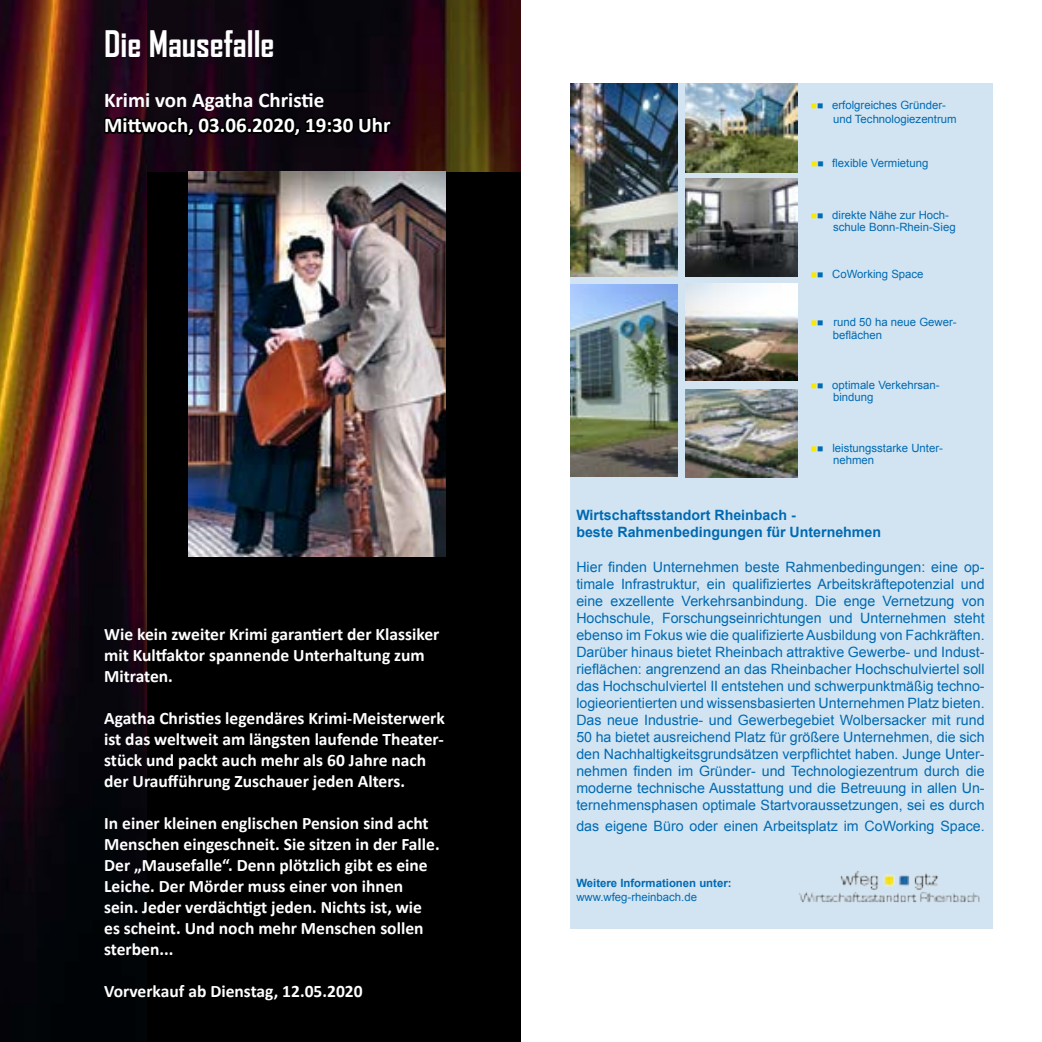
<style>
.page{position:relative;width:1042px;height:1042px;background:#fff}
.page>*{position:absolute;margin:0;border:0;box-sizing:border-box;transform-origin:0 0}
.t1{font:700 35px "Agency FB";color:#fff}
.t2{font:700 21px/25.2px "Calibri";color:#fff}
.t3{font:700 17.5px/21px "Calibri";color:#fff}
.t4{font:14.17px/17px "Arial";color:#006ab3;text-align:justify}
.t5{font:700 14.17px/17px "Arial";color:#006ab3}
.t6{font:11.38px/11.9px "Arial";color:#006ab3}
.t7{font:700 11.38px "Arial";color:#006ab3}
.s1{color:#fde800}
</style>
<div class="page">
<div style="left:0;top:151px;width:521px;height:891px;background:#000"></div>
<img style="left:146px;top:0;width:375px;height:171px">
<img style="left:0;top:0;width:146px;height:962px">
<svg style="left:101px;top:95px;width:293px;height:61px;background:#12040e"></svg>
<img style="left:189px;top:171px;width:256px;height:385px">
<div style="left:571px;top:84px;width:421px;height:844px;background:#d2e4f1"></div>
<img style="left:686px;top:84px;width:111px;height:88px">
<img style="left:571px;top:84px;width:107px;height:193px">
<img style="left:686px;top:178px;width:111px;height:99px">
<img style="left:686px;top:283px;width:111px;height:97px">
<img style="left:686px;top:389px;width:111px;height:88px">
<img style="left:571px;top:284px;width:107px;height:192px">
<img style="left:796px;top:869px;width:188px;height:35px">
<h1 class="t1" style="left:104px;top:22px;width:172px">Die Mausefalle</h1>
<h2 class="t2" style="left:104px;top:87px;width:288px">Krimi von Agatha Christie<br>Mittwoch, 03.06.2020, 19:30 Uhr</h2>
<p class="t3" style="left:104px;top:624px;width:337px">Wie kein zweiter Krimi garantiert der Klassiker mit Kultfaktor spannende Unterhaltung zum<br>Mitraten.</p>
<p class="t3" style="left:104px;top:708px;width:342px">Agatha Christies legendäres Krimi-Meisterwerk ist das weltweit am längsten laufende Theater&shy;stück und packt auch mehr als 60 Jahre nach der Uraufführung Zuschauer jeden Alters.</p>
<p class="t3" style="left:104px;top:813px;width:337px">In einer kleinen englischen Pension sind acht Menschen eingeschneit. Sie sitzen in der Falle.<br>Der „Mausefalle“. Denn plötzlich gibt es eine Leiche. Der Mörder muss einer von ihnen sein. Jeder verdächtigt jeden. Nichts ist, wie es scheint. Und noch mehr Menschen sollen sterben...</p>
<p class="t3" style="left:104px;top:981px;width:260px">Vorverkauf ab Dienstag, 12.05.2020</p>
<p class="t6" style="left:833px;top:99px;width:125px;line-height:13.7px;text-indent:-22px"><span class="s1">■</span>■ erfolgreiches Gründer&shy;und Technologiezentrum</p>
<p class="t6" style="left:811px;top:157px;width:119px"><span class="s1">■</span>■ flexible Vermietung</p>
<p class="t6" style="left:833px;top:210px;width:124px;text-indent:-22px"><span class="s1">■</span>■ direkte Nähe zur Hoch&shy;schule Bonn-Rhein-Sieg</p>
<p class="t6" style="left:811px;top:268px;width:114px"><span class="s1">■</span>■ CoWorking Space</p>
<p class="t6" style="left:833px;top:315px;width:125px;line-height:13.7px;text-indent:-22px"><span class="s1">■</span>■ rund 50 ha neue Gewer&shy;beflächen</p>
<p class="t6" style="left:833px;top:379px;width:108px;text-indent:-22px"><span class="s1">■</span>■ optimale Verkehrsan&shy;bindung</p>
<p class="t6" style="left:833px;top:442px;width:111px;text-indent:-22px"><span class="s1">■</span>■ leistungsstarke Unter&shy;nehmen</p>
<p class="t5" style="left:576px;top:507px;width:306px">Wirtschaftsstandort Rheinbach -<br>beste Rahmenbedingungen für Unternehmen</p>
<p class="t4" style="left:576px;top:558px;width:410px">Hier finden Unternehmen beste Rahmenbedingungen: eine op&shy;timale Infrastruktur, ein qualifiziertes Arbeitskräftepotenzial und eine exzellente Verkehrsanbindung. Die enge Vernetzung von Hochschule, Forschungseinrichtungen und Unternehmen steht ebenso im Fokus wie die qualifizierte Ausbildung von Fachkräften.<br>Darüber hinaus bietet Rheinbach attraktive Gewerbe- und Indust&shy;rieflächen: angrenzend an das Rheinbacher Hochschulviertel soll das Hochschulviertel II entstehen und schwerpunktmäßig techno&shy;logieorientierten und wissensbasierten Unternehmen Platz bieten.<br>Das neue Industrie- und Gewerbegebiet Wolbersacker mit rund 50 ha bietet ausreichend Platz für größere Unternehmen, die sich den Nachhaltigkeitsgrundsätzen verpflichtet haben. Junge Unter&shy;nehmen finden im Gründer- und Technologiezentrum durch die moderne technische Ausstattung und die Betreuung in allen Un&shy;ternehmensphasen optimale Startvoraussetzungen, sei es durch</p>
<p class="t4" style="left:576px;top:817px;width:410px">das eigene Büro oder einen Arbeitsplatz im CoWorking Space.</p>
<p class="t7" style="left:576px;top:875px;width:157px">Weitere Informationen unter:</p>
<p class="t6" style="left:576px;top:891px;width:122px">www.wfeg-rheinbach.de</p>
</div>
